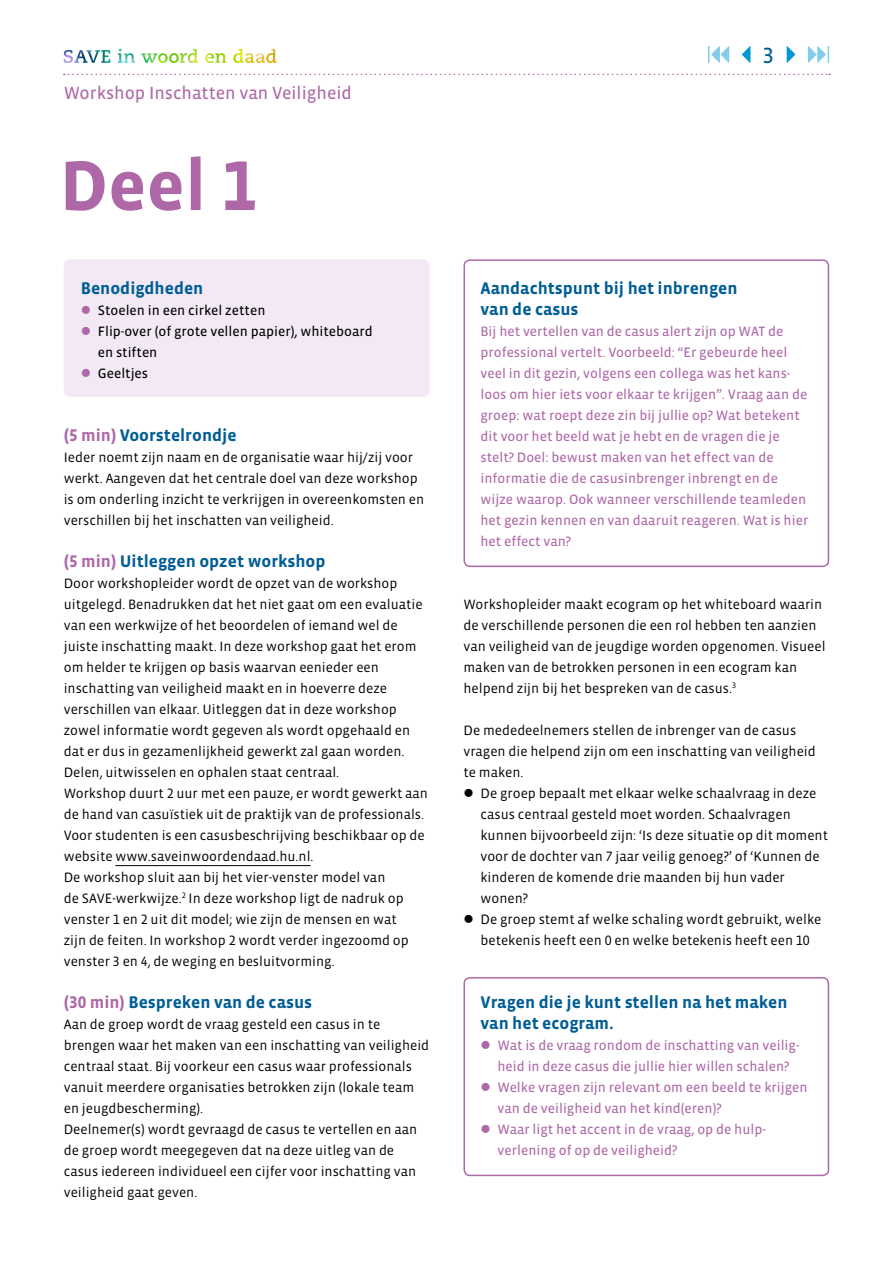
<style>
.page{position:relative;width:893px;height:1263px;background:#fff}
.page>*{position:absolute;margin:0;border:0;box-sizing:border-box;transform-origin:0 0}
.t1{font:700 72px "Vista Sans OT";color:#ae68a8}
.t2{font:22.5px "Vista Sans OT";color:#005d95}
.t3{font:18px "Vista Sans OT";color:#ae68a8}
.t4{font:700 17.25px/21px "Vista Sans OT";color:#005d95}
.t5{font:13.8px/21px "Vista Sans OT";color:#000}
.t6{font:13.8px/21px "Vista Sans OT";color:#ae68a8}
.t7{font:13.8px/21px "Vista Sans OT";color:#000}
.s1{color:#ae68a8}
</style>
<div class="page">
<div style="left:463px;top:259px;width:366px;height:308px;border:2px solid #ae68a8;border-radius:6px"></div>
<div style="left:463px;top:977px;width:366px;height:199px;border:2px solid #ae68a8;border-radius:6px"></div>
<div style="left:64px;top:259px;width:365px;height:138px;background:#f2e9f5;border-radius:6px"></div>
<svg style="left:787px;top:46px;width:8px;height:17px"></svg>
<svg style="left:808px;top:46px;width:21px;height:17px"></svg>
<svg style="left:742px;top:46px;width:8px;height:17px"></svg>
<svg style="left:708px;top:46px;width:21px;height:17px"></svg>
<svg style="left:226px;top:49px;width:50px;height:14px"></svg>
<img style="left:64px;top:49px;width:162px;height:14px">
<svg style="left:64px;top:74px;width:766px;height:1px"></svg>
<hr style="left:115px;top:865px;width:196px;height:1px;background:#000">
<h3 class="t3" style="left:64px;top:84px;width:290px">Workshop Inschatten van Veiligheid</h3>
<h1 class="t1" style="left:60px;top:149px;width:199px">Deel 1</h1>
<p class="t4" style="left:81px;top:278px;width:124px">Benodigdheden</p>
<p class="t7" style="left:81px;top:300px;width:186px"><span class="s1">●</span> Stoelen in een cirkel zetten</p>
<p class="t7" style="left:98px;top:321px;width:276px;text-indent:-17px"><span class="s1">●</span> Flip-over (of grote vellen papier), whiteboard en stiften</p>
<p class="t7" style="left:81px;top:363px;width:69px"><span class="s1">●</span> Geeltjes</p>
<p class="t4" style="left:64px;top:425px;width:174px"><span class="s1">(5 min)</span> Voorstelrondje</p>
<p class="t5" style="left:64px;top:447px;width:362px">Ieder noemt zijn naam en de organisatie waar hij/zij voor werkt. Aangeven dat het centrale doel van deze workshop is om onderling inzicht te verkrijgen in overeenkomsten en verschillen bij het inschatten van veiligheid.</p>
<p class="t4" style="left:64px;top:551px;width:263px"><span class="s1">(5 min)</span> Uitleggen opzet workshop</p>
<p class="t5" style="left:64px;top:573px;width:366px">Door workshopleider wordt de opzet van de workshop uitgelegd. Benadrukken dat het niet gaat om een evaluatie van een werkwijze of het beoordelen of iemand wel de juiste inschatting maakt. In deze workshop gaat het erom om helder te krijgen op basis waarvan eenieder een inschatting van veiligheid maakt en in hoeverre deze verschillen van elkaar. Uitleggen dat in deze workshop zowel informatie wordt gegeven als wordt opgehaald en dat er dus in gezamenlijkheid gewerkt zal gaan worden.<br>Delen, uitwisselen en ophalen staat centraal.<br>Workshop duurt 2 uur met een pauze, er wordt gewerkt aan de hand van casuïstiek uit de praktijk van de professionals.<br>Voor studenten is een casusbeschrijving beschikbaar op de website www.saveinwoordendaad.hu.nl.<br>De workshop sluit aan bij het vier-venster model van<br>de SAVE-werkwijze.<sup>2</sup> In deze workshop ligt de nadruk op venster 1 en 2 uit dit model; wie zijn de mensen en wat<br>zijn de feiten. In workshop 2 wordt verder ingezoomd op venster 3 en 4, de weging en besluitvorming.</p>
<p class="t4" style="left:64px;top:992px;width:250px"><span class="s1">(30 min)</span> Bespreken van de casus</p>
<p class="t5" style="left:64px;top:1014px;width:367px">Aan de groep wordt de vraag gesteld een casus in te brengen waar het maken van een inschatting van veiligheid centraal staat. Bij voorkeur een casus waar professionals vanuit meerdere organisaties betrokken zijn (lokale team en jeugdbescherming).<br>Deelnemer(s) wordt gevraagd de casus te vertellen en aan de groep wordt meegegeven dat na deze uitleg van de casus iedereen individueel een cijfer voor inschatting van veiligheid gaat geven.</p>
<h2 class="t2" style="left:763px;top:44px;width:13px">3</h2>
<p class="t4" style="left:480px;top:278px;width:259px">Aandachtspunt bij het inbrengen van de casus</p>
<p class="t6" style="left:480px;top:321px;width:329px">Bij het vertellen van de casus alert zijn op WAT de professional vertelt. Voorbeeld: “Er gebeurde heel veel in dit gezin, volgens een collega was het kans&shy;loos om hier iets voor elkaar te krijgen”. Vraag aan de groep: wat roept deze zin bij jullie op? Wat betekent dit voor het beeld wat je hebt en de vragen die je stelt? Doel: bewust maken van het effect van de informatie die de casusinbrenger inbrengt en de wijze waarop. Ook wanneer verschillende teamleden het gezin kennen en van daaruit reageren. Wat is hier het effect van?</p>
<p class="t5" style="left:463px;top:594px;width:364px">Workshopleider maakt ecogram op het whiteboard waarin de verschillende personen die een rol hebben ten aanzien van veiligheid van de jeugdige worden opgenomen. Visueel maken van de betrokken personen in een ecogram kan helpend zijn bij het bespreken van de casus.<sup>3</sup></p>
<p class="t5" style="left:463px;top:720px;width:354px">De mededeelnemers stellen de inbrenger van de casus vragen die helpend zijn om een inschatting van veiligheid te maken.</p>
<p class="t5" style="left:480px;top:783px;width:349px;text-indent:-17px">● De groep bepaalt met elkaar welke schaalvraag in deze casus centraal gesteld moet worden. Schaalvragen kunnen bijvoorbeeld zijn: ‘Is deze situatie op dit moment voor de dochter van 7 jaar veilig genoeg?’ of ‘Kunnen de kinderen de komende drie maanden bij hun vader wonen?</p>
<p class="t5" style="left:463px;top:909px;width:359px;text-align:center">● De groep stemt af welke schaling wordt gebruikt, welke betekenis heeft een 0 en welke betekenis heeft een 10</p>
<p class="t4" style="left:480px;top:992px;width:308px">Vragen die je kunt stellen na het maken van het ecogram.</p>
<p class="t6" style="left:480px;top:1035px;width:320px;text-align:center">● Wat is de vraag rondom de inschatting van veilig&shy;heid in deze casus die jullie hier willen schalen?</p>
<p class="t6" style="left:497px;top:1077px;width:312px;text-indent:-17px">● Welke vragen zijn relevant om een beeld te krijgen van de veiligheid van het kind(eren)?</p>
<p class="t6" style="left:497px;top:1119px;width:269px;text-indent:-17px">● Waar ligt het accent in de vraag, op de hulp&shy;verlening of op de veiligheid?</p>
</div>
